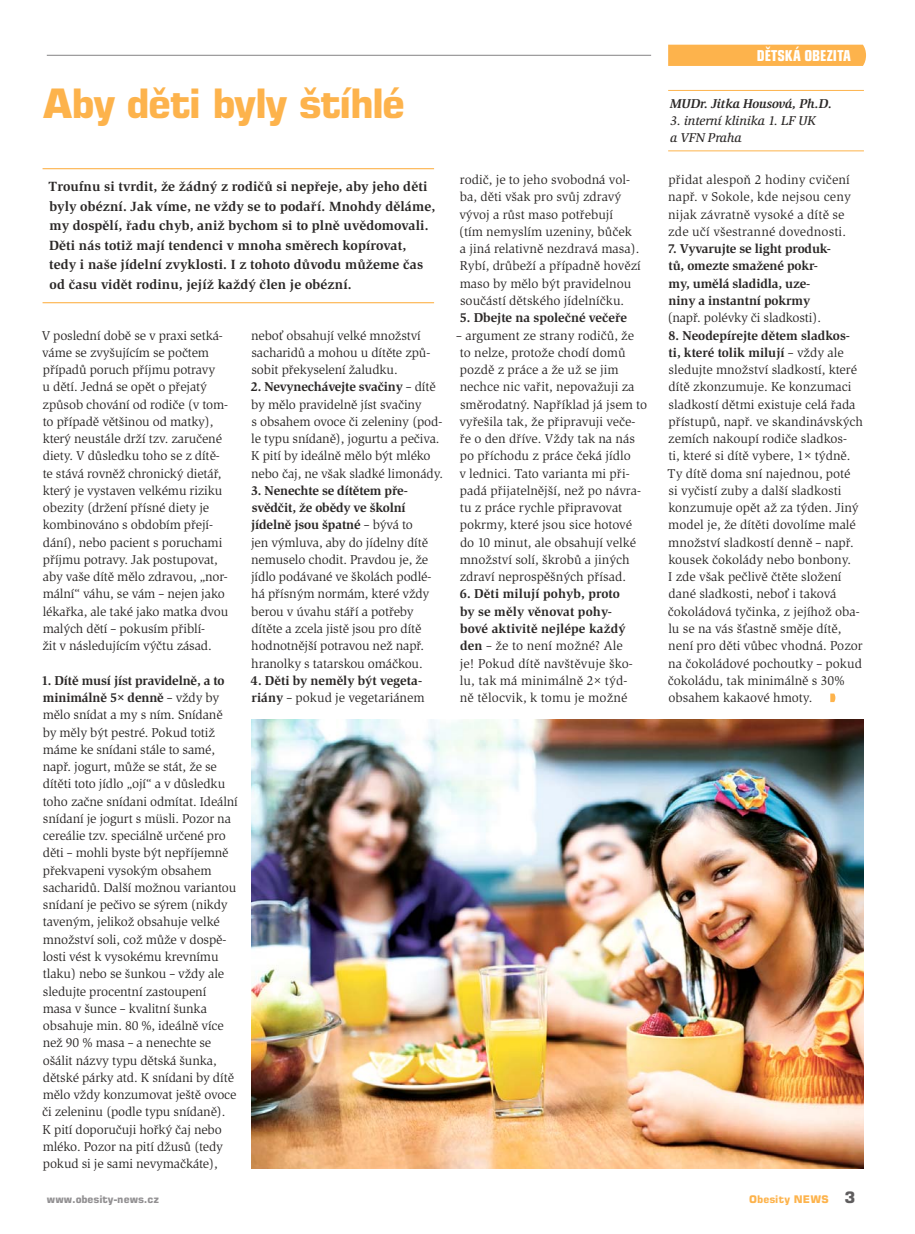
<style>
.page{position:relative;width:915px;height:1234px;background:#fff}
.page>*{position:absolute;margin:0;border:0;box-sizing:border-box;transform-origin:0 0}
.t1{font:700 40.5px "Square 721 BTCE";letter-spacing:-.04em;color:#fdb34c}
.t2{font:700 condensed 15px "Square 721 BTCE";color:#fff}
.t3{font:700 13.8px/19.5px "Slimbach Itc TEE";letter-spacing:.01em;color:#2b2827}
.t4{font:13.2px/17.2px "Slimbach Itc TEE";letter-spacing:-.01em;color:#2b2827}
.t5{font:13.2px/17.2px "Slimbach Itc TEE";letter-spacing:.01em;color:#2b2827}
.t6{font:700 13.2px/17.2px "Slimbach Itc TEE";letter-spacing:-.01em;color:#2b2827}
.t7{font:italic 500 13.2px/17.2px "Slimbach Itc TEE";letter-spacing:-.01em;color:#2b2827}
.t8{font:italic 700 13.2px "Slimbach Itc TEE";letter-spacing:-.01em;color:#2b2827}
.t9{font:700 10.5px "Square 721 BTCE";color:#929092}
.t10{font:700 10.5px "Square 721 BTCE";color:#fdb34c}
.s1{font-weight:700}
.s2{font-weight:400}
.s3{font-size:15.75px;color:#5f5d5e}
</style>
<div class="page">
<svg style="left:830px;top:693px;width:5px;height:9px"></svg>
<hr style="left:43px;top:168px;width:391px;height:1px;background:#fdb34c">
<hr style="left:43px;top:302px;width:391px;height:1px;background:#fdb34c">
<hr style="left:668px;top:90px;width:195px;height:1px;background:#fdb34c">
<hr style="left:668px;top:151px;width:195px;height:1px;background:#fdb34c">
<img style="left:251px;top:719px;width:612px;height:448px">
<div style="left:668px;top:45px;width:197px;height:21px;background:#fdb34c"></div>
<hr style="left:47px;top:55px;width:604px;height:1px;background:#929092">
<h1 class="t1" style="left:43px;top:89px;width:364px">Aby děti byly štíhlé</h1>
<p class="t3" style="left:49px;top:177px;width:388px">Troufnu si tvrdit, že žádný z rodičů si nepřeje, aby jeho děti byly obézní. Jak víme, ne vždy se to podaří. Mnohdy děláme, my dospělí, řadu chyb, aniž bychom si to plně uvědomovali.<br>Děti nás totiž mají tendenci v mnoha směrech kopírovat, tedy i naše jídelní zvyklosti. I z tohoto důvodu můžeme čas od času vidět rodinu, jejíž každý člen je obézní.</p>
<p class="t4" style="left:42px;top:327px;width:188px">V poslední době se v praxi setká&shy;váme se zvyšujícím se počtem případů poruch příjmu potravy<br>u dětí. Jedná se opět o přejatý způsob chování od rodiče (v tom&shy;to případě většinou od matky), který neustále drží tzv. zaručené diety. V důsledku toho se z dítě&shy;te stává rovněž chronický dietář, který je vystaven velkému riziku obezity (držení přísné diety je kombinováno s obdobím přejí&shy;dání), nebo pacient s poruchami příjmu potravy. Jak postupovat, aby vaše dítě mělo zdravou, „nor&shy;mální“ váhu, se vám – nejen jako lékařka, ale také jako matka dvou malých dětí – pokusím přiblí-<br>žit v následujícím výčtu zásad.</p>
<p class="t4" style="left:42px;top:672px;width:198px"><span class="s1">1. Dítě musí jíst pravidelně, a to minimálně 5× denně</span> – vždy by mělo snídat a my s ním. Snídaně by měly být pestré. Pokud totiž máme ke snídani stále to samé, např. jogurt, může se stát, že se dítěti toto jídlo „ojí“ a v důsledku toho začne snídani odmítat. Ideální snídaní je jogurt s müsli. Pozor na cereálie tzv. speciálně určené pro děti – mohli byste být nepříjemně překvapeni vysokým obsahem sacharidů. Další možnou variantou snídaní je pečivo se sýrem (nikdy taveným, jelikož obsahuje velké množství soli, což může v dospě&shy;losti vést k vysokému krevnímu tlaku) nebo se šunkou – vždy ale sledujte procentní zastoupení<br>masa v šunce – kvalitní šunka obsahuje min. 80 %, ideálně více než 90 % masa – a nenechte se ošálit názvy typu dětská šunka, dětské párky atd. K snídani by dítě mělo vždy konzumovat ještě ovoce či zeleninu (podle typu snídaně).<br>K pití doporučuji hořký čaj nebo mléko. Pozor na pití džusů (tedy pokud si je sami nevymačkáte),</p>
<p class="t4" style="left:251px;top:327px;width:180px">neboť obsahují velké množství sacharidů a mohou u dítěte způ&shy;sobit překyselení žaludku.</p>
<p class="t4" style="left:251px;top:378px;width:194px"><span class="s1">2. Nevynechávejte svačiny</span> – dítě by mělo pravidelně jíst svačiny<br>s obsahem ovoce či zeleniny (pod&shy;le typu snídaně), jogurtu a pečiva.<br>K pití by ideálně mělo být mléko nebo čaj, ne však sladké limonády.</p>
<p class="t4" style="left:251px;top:482px;width:182px"><span class="s1">3. Nenechte se dítětem pře&shy;svědčit, že obědy ve školní jídelně jsou špatné</span> – bývá to jen výmluva, aby do jídelny dítě nemuselo chodit. Pravdou je, že jídlo podávané ve školách podlé&shy;há přísným normám, které vždy berou v úvahu stáří a potřeby dítěte a zcela jistě jsou pro dítě hodnotnější potravou než např. hranolky s tatarskou omáčkou.</p>
<p class="t6" style="left:251px;top:672px;width:175px">4. Děti by neměly být vegeta&shy;riány <span class="s2">– pokud je vegetariánem</span></p>
<p class="t4" style="left:458px;top:171px;width:183px">rodič, je to jeho svobodná vol&shy;ba, děti však pro svůj zdravý vývoj a růst maso potřebují<br>(tím nemyslím uzeniny, bůček a jiná relativně nezdravá masa).<br>Rybí, drůbeží a případně hovězí maso by mělo být pravidelnou součástí dětského jídelníčku.</p>
<p class="t6" style="left:459px;top:309px;width:169px">5. Dbejte na společné večeře</p>
<p class="t4" style="left:456px;top:327px;width:192px">– argument ze strany rodičů, že to nelze, protože chodí domů pozdě z práce a že už se jim nechce nic vařit, nepovažuji za směrodatný. Například já jsem to vyřešila tak, že připravuji veče-<br>ře o den dříve. Vždy tak na nás po příchodu z práce čeká jídlo<br>v lednici. Tato varianta mi při&shy;padá přijatelnější, než po návra&shy;tu z práce rychle připravovat pokrmy, které jsou sice hotové<br>do 10 minut, ale obsahují velké množství solí, škrobů a jiných zdraví neprospěšných přísad.</p>
<p class="t5" style="left:459px;top:585px;width:174px"><span class="s1">6. Děti milují pohyb, proto by se měly věnovat pohy&shy;bové aktivitě nejlépe každý den</span> – že to není možné? Ale je! Pokud dítě navštěvuje ško&shy;lu, tak má minimálně 2× týd&shy;ně tělocvik, k tomu je možné</p>
<p class="t2" style="left:756px;top:50px;width:96px">DĚTSKÁ OBEZITA</p>
<p class="t8" style="left:670px;top:97px;width:163px">MUDr. Jitka Housová, Ph.D.</p>
<p class="t7" style="left:670px;top:112px;width:147px">3. interní klinika 1. LF UK a VFN Praha</p>
<p class="t5" style="left:668px;top:171px;width:184px">přidat alespoň 2 hodiny cvičení např. v Sokole, kde nejsou ceny nijak závratně vysoké a dítě se zde učí všestranné dovednosti.</p>
<p class="t6" style="left:667px;top:240px;width:165px">7. Vyvarujte se light produk&shy;tů, omezte smažené pokr&shy;my, umělá sladidla, uze&shy;niny a instantní pokrmy</p>
<p class="t4" style="left:667px;top:309px;width:155px">(např. polévky či sladkosti).</p>
<p class="t4" style="left:667px;top:327px;width:197px"><span class="s1">8. Neodepírejte dětem sladkos&shy;ti, které tolik milují</span> – vždy ale sledujte množství sladkostí, které dítě zkonzumuje. Ke konzumaci sladkostí dětmi existuje celá řada přístupů, např. ve skandinávských zemích nakoupí rodiče sladkos-<br>ti, které si dítě vybere, 1× týdně.<br>Ty dítě doma sní najednou, poté si vyčistí zuby a další sladkosti konzumuje opět až za týden. Jiný model je, že dítěti dovolíme malé množství sladkostí denně – např. kousek čokolády nebo bonbony.<br>I zde však pečlivě čtěte složení dané sladkosti, neboť i taková čokoládová tyčinka, z jejíhož oba&shy;lu se na vás šťastně směje dítě, není pro děti vůbec vhodná. Pozor na čokoládové pochoutky – pokud čokoládu, tak minimálně s 30% obsahem kakaové hmoty.</p>
<p class="t9" style="left:47px;top:1194px;width:114px">www.obesity-news.cz</p>
<p class="t10" style="left:749px;top:1194px;width:108px">Obesity NEWS <span class="s3">3</span></p>
</div>
